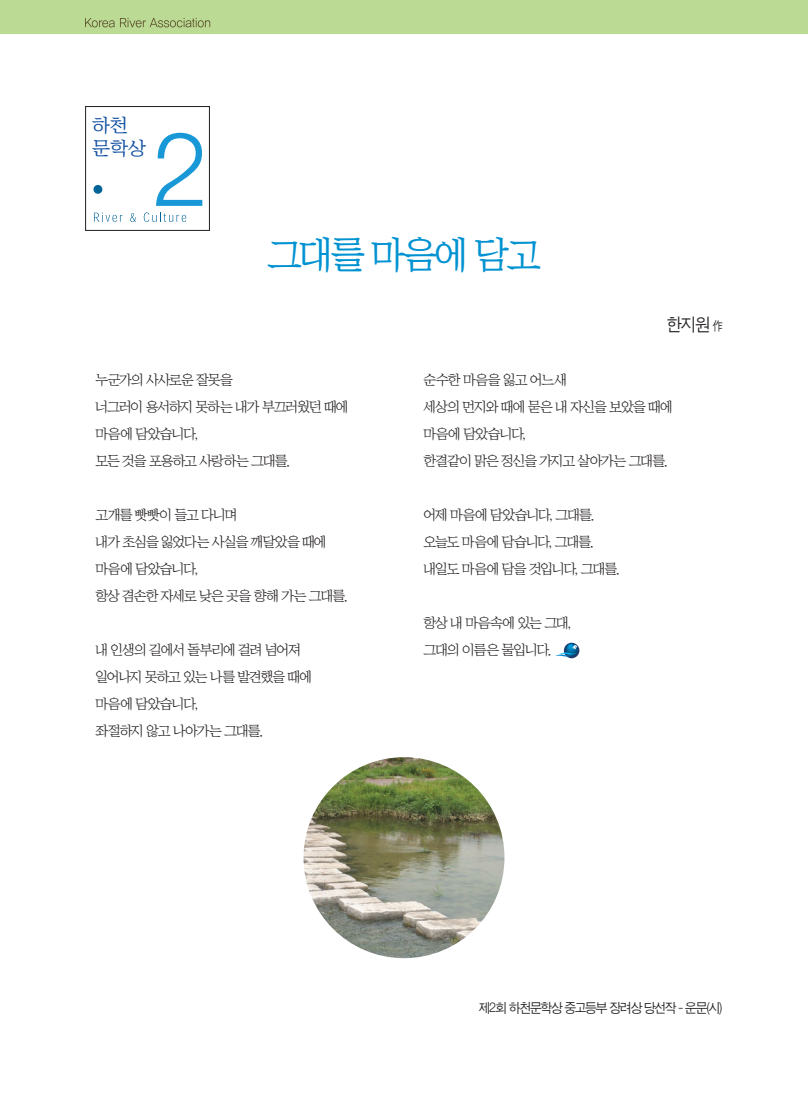
<style>
.page{position:relative;width:808px;height:1106px;background:#fff}
.page>*{position:absolute;margin:0;border:0;box-sizing:border-box;transform-origin:0 0}
.t1{font:103.5px "Sand Jg";color:#1898d6}
.t2{font:39px "San Ns B";letter-spacing:-.075em;color:#0092d1;scale:.95 1}
.t3{font:19.5px/23.4px "San Ns B";color:#0d4da1}
.t4{font:18px "Sand Jg";color:#231f20;scale:.95 1}
.t5{font:14.25px/27px "San Ns M";letter-spacing:-.075em;color:#231f20}
.t6{font:13.5px "Sand Jg";letter-spacing:-.1em;color:#231f20}
.s1{font-size:13.5px}
</style>
<div class="page">
<div style="left:0;top:0;width:808px;height:34px;background:#bbda93"></div>
<svg style="left:85px;top:18px;width:125px;height:9px"></svg>
<div style="left:85px;top:106px;width:125px;height:125px;border:1px solid #231f20"></div>
<svg style="left:94px;top:212px;width:29px;height:10px"></svg>
<svg style="left:130px;top:213px;width:6px;height:9px"></svg>
<svg style="left:144px;top:212px;width:42px;height:10px"></svg>
<div style="left:93px;top:185px;width:9px;height:9px;background:#006496;border-radius:50%"></div>
<img style="left:303px;top:757px;width:201px;height:201px;border-radius:100px">
<svg style="left:564px;top:642px;width:15px;height:16px"></svg>
<div style="left:565px;top:643px;width:13px;height:13px;background:#1e3f71;border-radius:50%"></div>
<svg style="left:554px;top:644px;width:23px;height:13px"></svg>
<h3 class="t3" style="left:92px;top:113px;width:56px">하천 문학상</h3>
<h1 class="t1" style="left:152px;top:122px;width:57px">2</h1>
<h2 class="t2" style="left:267px;top:235px;width:290px">그대를 마음에 담고</h2>
<p class="t4" style="left:667px;top:315px;width:61px">한지원 <span class="s1">作</span></p>
<p class="t5" style="left:96px;top:366px;width:255px">누군가의 사사로운 잘못을<br>너그러이 용서하지 못하는 내가 부끄러웠던 때에 마음에 담았습니다,<br>모든 것을 포용하고 사랑하는 그대를.</p>
<p class="t5" style="left:96px;top:501px;width:254px">고개를 빳빳이 들고 다니며<br>내가 초심을 잃었다는 사실을 깨달았을 때에 마음에 담았습니다,<br>항상 겸손한 자세로 낮은 곳을 향해 가는 그대를.</p>
<p class="t5" style="left:96px;top:636px;width:218px">내 인생의 길에서 돌부리에 걸려 넘어져 일어나지 못하고 있는 나를 발견했을 때에 마음에 담았습니다,<br>좌절하지 않고 나아가는 그대를.</p>
<p class="t5" style="left:423px;top:366px;width:251px">순수한 마음을 잃고 어느새<br>세상의 먼지와 때에 묻은 내 자신을 보았을 때에 마음에 담았습니다,<br>한결같이 맑은 정신을 가지고 살아가는 그대를.</p>
<p class="t5" style="left:423px;top:501px;width:199px">어제 마음에 담았습니다, 그대를. 오늘도 마음에 담습니다, 그대를. 내일도 마음에 담을 것입니다, 그대를.</p>
<p class="t5" style="left:423px;top:609px;width:150px">항상 내 마음속에 있는 그대, 그대의 이름은 물입니다.</p>
<p class="t6" style="left:479px;top:1001px;width:245px">제2회 하천문학상 중고등부 장려상 당선작 - 운문(시)</p>
</div>
